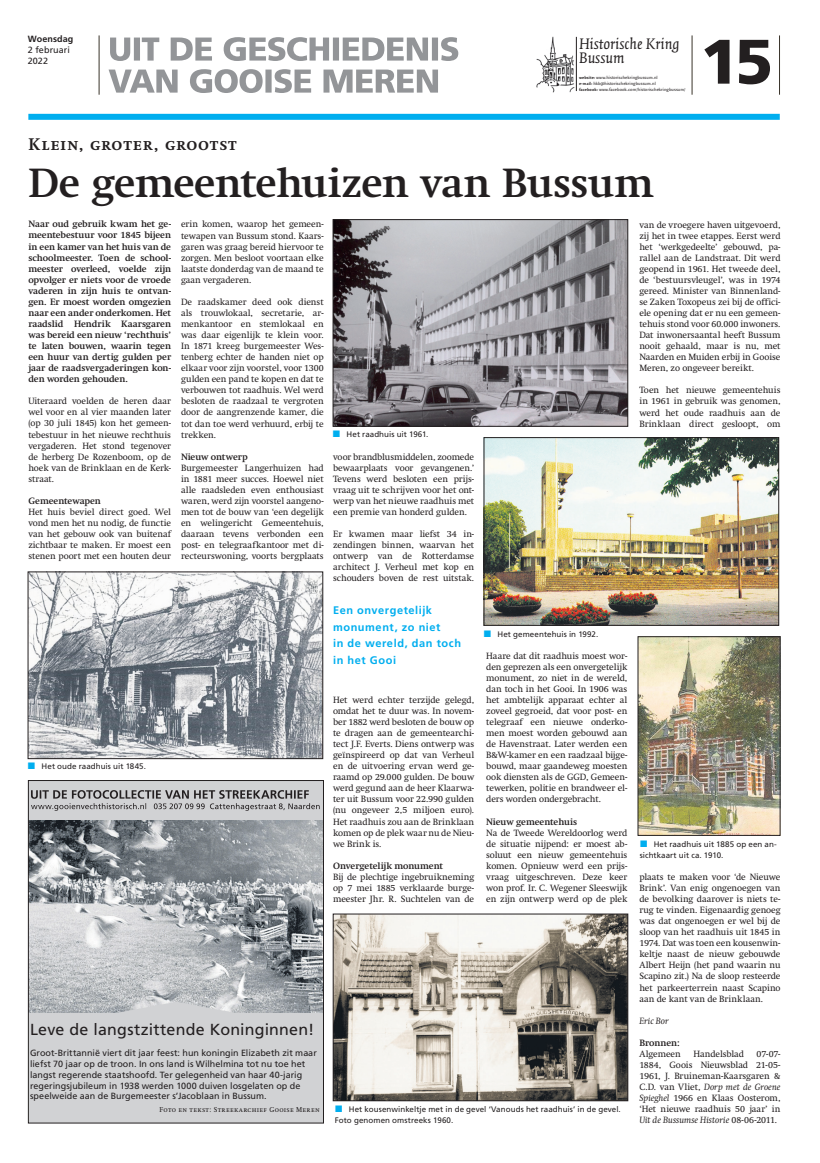
<style>
.page{position:relative;width:820px;height:1163px;background:#fff}
.page>*{position:absolute;margin:0;border:0;box-sizing:border-box;transform-origin:0 0}
.t1{font:900 62.7px "Frutiger LT Std";color:#231f20}
.t2{font:700 40px "Swift";letter-spacing:-.005em;color:#231f20}
.t3{font:700 16.5px "Swift";letter-spacing:.045em;color:#231f20}
.t4{font:italic 16.4px/13.9px "Quadraat";color:#231f20}
.t5{font:16px "Frutiger LT Std";letter-spacing:.015em;color:#231f20}
.t6{font:700 11px/16.5px "Frutiger LT Std";letter-spacing:.05em;color:#00aeef}
.t7{font:9px/11.1px "Swift";letter-spacing:-.005em;color:#231f20;text-align:justify}
.t8{font:700 9px/11.1px "Swift";letter-spacing:-.01em;color:#231f20;text-align:justify}
.t9{font:9px/10.8px "Frutiger LT Std";color:#231f20}
.t10{font:700 9px "Frutiger LT Std";letter-spacing:.01em;color:#231f20}
.t11{font:italic 9px "Swift";letter-spacing:.005em;color:#231f20}
.t12{font:8px/11px "Frutiger LT Std";letter-spacing:.01em;color:#231f20}
.t13{font:7px "Swift";letter-spacing:.045em;color:#231f20}
.t14{font:4.6px/5.8px "Quadraat Sans";letter-spacing:.01em;color:#231f20}
.s1{font-weight:700;font-size:4.4px}
.s2{font-style:italic}
</style>
<div class="page">
<img style="left:536px;top:36px;width:39px;height:57px">
<hr style="left:576px;top:37px;width:1px;height:54px;background:#231f20">
<div style="left:28px;top:114px;width:751px;height:6px;background:#00aeef"></div>
<hr style="left:99px;top:35px;width:1px;height:60px;background:#3a332a">
<hr style="left:691px;top:35px;width:1px;height:60px;background:#3a332a">
<hr style="left:779px;top:35px;width:1px;height:60px;background:#3a332a">
<svg style="left:108px;top:69px;width:330px;height:24px"></svg>
<svg style="left:110px;top:37px;width:348px;height:24px"></svg>
<div style="left:29px;top:1012px;width:294px;height:110px;background:#d1d2d4"></div>
<img style="left:30px;top:819px;width:291px;height:193px">
<svg style="left:107px;top:1001px;width:138px;height:12px;background:#caccce"></svg>
<img style="left:30px;top:573px;width:291px;height:183px">
<div style="left:28px;top:780px;width:295px;height:39px;background:#d1d2d4"></div>
<img style="left:639px;top:638px;width:139px;height:195px">
<div style="left:637px;top:636px;width:143px;height:199px;border:1px solid #231f20"></div>
<div style="left:28px;top:780px;width:295px;height:343px;border:1px solid #231f20"></div>
<svg style="left:31px;top:790px;width:288px;height:20px"></svg>
<img style="left:485px;top:439px;width:291px;height:184px">
<div style="left:483px;top:437px;width:295px;height:188px;border:1px solid #231f20"></div>
<img style="left:335px;top:915px;width:290px;height:183px">
<div style="left:333px;top:913px;width:294px;height:187px;border:1px solid #231f20"></div>
<img style="left:335px;top:221px;width:290px;height:203px">
<div style="left:333px;top:219px;width:294px;height:207px;border:1px solid #231f20"></div>
<p class="t10" style="left:28px;top:33px;width:47px">Woensdag</p>
<p class="t9" style="left:28px;top:44px;width:43px">2 februari<br>2022</p>
<h3 class="t3" style="left:29px;top:134px;width:210px">Klein, groter, grootst</h3>
<h3 class="t4" style="left:579px;top:37px;width:102px">Historische Kring<br>Bussum</h3>
<p class="t14" style="left:579px;top:75px;width:108px"><span class="s1">website:</span> www.historischekringbussum.nl<br><span class="s1">e-mail:</span> hkb@historischekringbussum.nl<br><span class="s1">facebook:</span> www.facebook.com/historischekringbussum/</p>
<h2 class="t2" style="left:28px;top:160px;width:626px">De gemeentehuizen van Bussum</h2>
<h1 class="t1" style="left:700px;top:24px;width:74px">15</h1>
<p class="t8" style="left:28px;top:219px;width:144px">Naar oud gebruik kwam het ge&shy;meentebestuur voor 1845 bijeen in een kamer van het huis van de schoolmeester. Toen de school&shy;meester overleed, voelde zijn opvolger er niets voor de vroede vaderen in zijn huis te ontvan&shy;gen. Er moest worden omgezien naar een ander onderkomen. Het raadslid Hendrik Kaarsgaren was bereid een nieuw ‘rechthuis’ te laten bouwen, waarin tegen een huur van dertig gulden per jaar de raadsvergaderingen kon&shy;den worden gehouden.</p>
<p class="t7" style="left:28px;top:395px;width:144px">Uiteraard voelden de heren daar wel voor en al vier maanden later (op 30 juli 1845) kon het gemeen&shy;tebestuur in het nieuwe rechthuis vergaderen. Het stond tegenover de herberg De Rozenboom, op de hoek van de Brinklaan en de Kerk&shy;straat.</p>
<p class="t8" style="left:28px;top:495px;width:74px">Gemeentewapen</p>
<p class="t7" style="left:28px;top:506px;width:145px">Het huis beviel direct goed. Wel vond men het nu nodig, de functie van het gebouw ook van buitenaf zichtbaar te maken. Er moest een stenen poort met een houten deur</p>
<p class="t7" style="left:181px;top:219px;width:144px">erin komen, waarop het gemeen&shy;tewapen van Bussum stond. Kaars&shy;garen was graag bereid hiervoor te zorgen. Men besloot voortaan elke laatste donderdag van de maand te gaan vergaderen.</p>
<p class="t7" style="left:181px;top:296px;width:144px">De raadskamer deed ook dienst als trouwlokaal, secretarie, ar&shy;menkantoor en stemlokaal en was daar eigenlijk te klein voor.<br>In 1871 kreeg burgemeester Wes&shy;tenberg echter de handen niet op elkaar voor zijn voorstel, voor 1300 gulden een pand te kopen en dat te verbouwen tot raadhuis. Wel werd besloten de raadzaal te vergroten door de aangrenzende kamer, die tot dan toe werd verhuurd, erbij te trekken.</p>
<p class="t8" style="left:181px;top:451px;width:68px">Nieuw ontwerp</p>
<p class="t7" style="left:181px;top:462px;width:144px">Burgemeester Langerhuizen had in 1881 meer succes. Hoewel niet alle raadsleden even enthousiast waren, werd zijn voorstel aangeno&shy;men tot de bouw van ‘een degelijk en welingericht Gemeentehuis, daaraan tevens verbonden een post- en telegraafkantoor met di&shy;recteurswoning, voorts bergplaats</p>
<p class="t12" style="left:346px;top:429px;width:83px">Het raadhuis uit 1961.</p>
<p class="t7" style="left:333px;top:451px;width:143px">voor brandblusmiddelen, zoomede bewaarplaats voor gevangenen.’ Tevens werd besloten een prijs&shy;vraag uit te schrijven voor het ont&shy;werp van het nieuwe raadhuis met een premie van honderd gulden.</p>
<p class="t7" style="left:333px;top:528px;width:143px">Er kwamen maar liefst 34 in&shy;zendingen binnen, waarvan het ontwerp van de Rotterdamse architect J. Verheul met kop en schouders boven de rest uitstak.</p>
<p class="t6" style="left:333px;top:602px;width:129px">Een onvergetelijk monument, zo niet<br>in de wereld, dan toch in het Gooi</p>
<p class="t12" style="left:42px;top:760px;width:106px">Het oude raadhuis uit 1845.</p>
<p class="t7" style="left:333px;top:694px;width:143px">Het werd echter terzijde gelegd, omdat het te duur was. In novem&shy;ber 1882 werd besloten de bouw op te dragen aan de gemeentearchi&shy;tect J.F. Everts. Diens ontwerp was geïnspireerd op dat van Verheul en de uitvoering ervan werd ge&shy;raamd op 29.000 gulden. De bouw werd gegund aan de heer Klaarwa&shy;ter uit Bussum voor 22.990 gulden (nu ongeveer 2,5 miljoen euro).<br>Het raadhuis zou aan de Brinklaan komen op de plek waar nu de Nieu&shy;we Brink is.</p>
<p class="t8" style="left:333px;top:860px;width:111px">Onvergetelijk monument</p>
<p class="t7" style="left:333px;top:871px;width:142px">Bij de plechtige ingebruikneming op 7 mei 1885 verklaarde burge&shy;meester Jhr. R. Suchtelen van de</p>
<p class="t12" style="left:497px;top:628px;width:102px">Het gemeentehuis in 1992.</p>
<p class="t7" style="left:486px;top:650px;width:143px">Haare dat dit raadhuis moest wor&shy;den geprezen als een onvergetelijk monument, zo niet in de wereld, dan toch in het Gooi. In 1906 was het ambtelijk apparaat echter al zoveel gegroeid, dat voor post- en telegraaf een nieuwe onderko&shy;men moest worden gebouwd aan de Havenstraat. Later werden een B&amp;W-kamer en een raadzaal bijge&shy;bouwd, maar gaandeweg moesten ook diensten als de GGD, Gemeen&shy;tewerken, politie en brandweer el&shy;ders worden ondergebracht.</p>
<p class="t8" style="left:486px;top:815px;width:93px">Nieuw gemeentehuis</p>
<p class="t7" style="left:486px;top:826px;width:143px">Na de Tweede Wereldoorlog werd de situatie nijpend: er moest ab&shy;soluut een nieuw gemeentehuis komen. Opnieuw werd een prijs&shy;vraag uitgeschreven. Deze keer won prof. Ir. C. Wegener Sleeswijk en zijn ontwerp werd op de plek</p>
<h3 class="t5" style="left:30px;top:1019px;width:285px">Leve de langstzittende Koninginnen!</h3>
<p class="t9" style="left:30px;top:1047px;width:288px">Groot-Brittannië viert dit jaar feest: hun koningin Elizabeth zit maar liefst 70 jaar op de troon. In ons land is Wilhelmina tot nu toe het langst regerende staatshoofd. Ter gelegenheid van haar 40-jarig regeringsjubileum in 1938 werden 1000 duiven losgelaten op de speelweide aan de Burgemeester s’Jacoblaan in Bussum.</p>
<p class="t13" style="left:159px;top:1105px;width:162px">Foto en tekst: Streekarchief Gooise Meren</p>
<p class="t12" style="left:335px;top:1103px;width:287px;text-indent:14px">Het kousenwinkeltje met in de gevel ‘Vanouds het raadhuis’ in de gevel.<br>Foto genomen omstreeks 1960.</p>
<p class="t7" style="left:639px;top:219px;width:143px">van de vroegere haven uitgevoerd, zij het in twee etappes. Eerst werd het ‘werkgedeelte’ gebouwd, pa&shy;rallel aan de Landstraat. Dit werd geopend in 1961. Het tweede deel, de ‘bestuursvleugel’, was in 1974 gereed. Minister van Binnenland&shy;se Zaken Toxopeus zei bij de offici&shy;ële opening dat er nu een gemeen&shy;tehuis stond voor 60.000 inwoners.<br>Dat inwonersaantal heeft Bussum nooit gehaald, maar is nu, met Naarden en Muiden erbij in Gooise Meren, zo ongeveer bereikt.</p>
<p class="t7" style="left:639px;top:385px;width:143px">Toen het nieuwe gemeentehuis in 1961 in gebruik was genomen, werd het oude raadhuis aan de Brinklaan direct gesloopt, om</p>
<p class="t12" style="left:639px;top:838px;width:139px;text-indent:14px">Het raadhuis uit 1885 op een an&shy;sichtkaart uit ca. 1910.</p>
<p class="t7" style="left:639px;top:871px;width:143px">plaats te maken voor ‘de Nieuwe Brink’. Van enig ongenoegen van de bevolking daarover is niets te&shy;rug te vinden. Eigenaardig genoeg was dat ongenoegen er wel bij de sloop van het raadhuis uit 1845 in 1974. Dat was toen een kousenwin&shy;keltje naast de nieuw gebouwde Albert Heijn (het pand waarin nu Scapino zit.) Na de sloop resteerde het parkeerterrein naast Scapino aan de kant van de Brinklaan.</p>
<p class="t11" style="left:639px;top:1015px;width:31px">Eric Bor</p>
<p class="t8" style="left:639px;top:1036px;width:42px">Bronnen:</p>
<p class="t7" style="left:639px;top:1048px;width:43px">Algemeen</p>
<p class="t7" style="left:693px;top:1048px;width:52px">Handelsblad</p>
<p class="t7" style="left:639px;top:1048px;width:143px;text-indent:117px">07-07- 1884, Goois Nieuwsblad 21-05- 1961, J. Bruineman-Kaarsgaren &amp; C.D. van Vliet, <span class="s2">Dorp met de Groene Spieghel</span> 1966 en Klaas Oosterom, ‘Het nieuwe raadhuis 50 jaar’ in <span class="s2">Uit de Bussumse Historie</span> 08-06-2011.</p>
</div>
